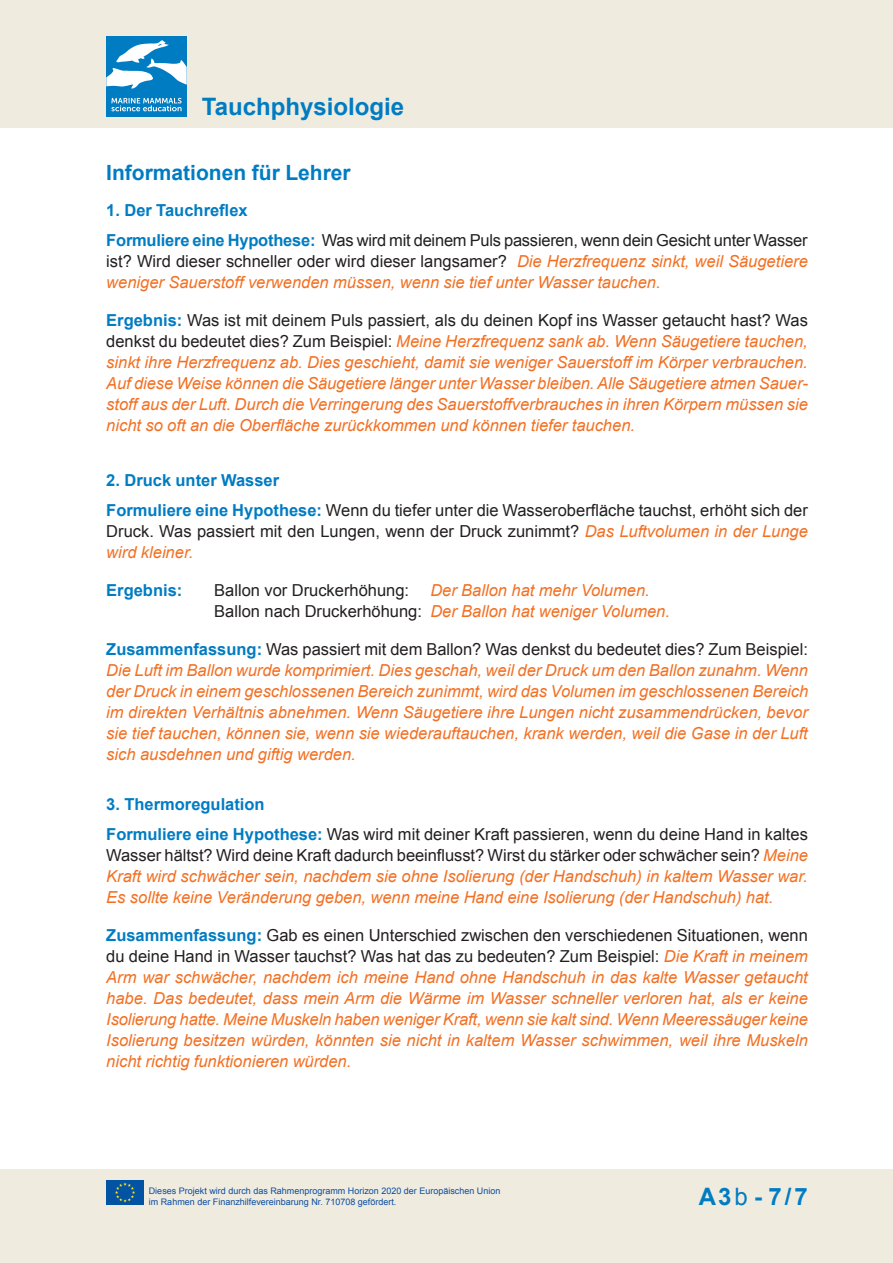
<style>
.page{position:relative;width:893px;height:1263px;background:#fff}
.page>*{position:absolute;margin:0;border:0;box-sizing:border-box;transform-origin:0 0}
.t1{font:700 24px "Arial";color:#007cc3}
.t2{font:700 21px "Arial";color:#007cc3}
.t3{font:italic 16.5px/21px "Arial";color:#f37023;text-align:justify}
.t4{font:16.5px/29.5px "Arial";color:#231f20}
.t5{font:700 16.5px "Arial";color:#007cc3}
.t6{font:9px/10.8px "Arial";color:#0c4ea2}
.s1{font-weight:700;color:#007cc3}
.s2{font-style:normal;color:#231f20}
.s3{font-weight:700;font-style:normal;color:#007cc3}
.s4{font-style:italic;color:#f37023}
.s5{font-weight:400}
</style>
<div class="page">
<div style="left:0;top:0;width:893px;height:128px;background:#efebdf"></div>
<div style="left:106px;top:36px;width:81px;height:81px;background:#007cc3"></div>
<svg style="left:106px;top:40px;width:81px;height:49px"></svg>
<svg style="left:111px;top:98px;width:71px;height:13px"></svg>
<div style="left:0;top:1169px;width:893px;height:94px;background:#efebdf"></div>
<img style="left:106px;top:1180px;width:38px;height:25px">
<h1 class="t1" style="left:202px;top:91px;width:204px">Tauchphysiologie</h1>
<p class="t2" style="left:106px;top:159px;width:246px">Informationen für Lehrer</p>
<p class="t4" style="left:106px;top:196px;width:703px"><span class="s1">1. Der Tauchreflex<br>Formuliere eine Hypothese:</span> Was wird mit deinem Puls passieren, wenn dein Gesicht unter Wasser</p>
<p class="t3" style="left:106px;top:250px;width:703px"><span class="s2">ist? Wird dieser schneller oder wird dieser langsamer?</span> Die Herzfrequenz sinkt, weil Säugetiere weniger Sauerstoff verwenden müssen, wenn sie tief unter Wasser tauchen.</p>
<p class="t3" style="left:106px;top:309px;width:703px"><span class="s3">Ergebnis:</span> <span class="s2">Was ist mit deinem Puls passiert, als du deinen Kopf ins Wasser getaucht hast? Was denkst du bedeutet dies? Zum Beispiel:</span> Meine Herzfrequenz sank ab. Wenn Säugetiere tauchen, sinkt ihre Herzfrequenz ab. Dies geschieht, damit sie weniger Sauerstoff im Körper verbrauchen.<br>Auf diese Weise können die Säugetiere länger unter Wasser bleiben. Alle Säugetiere atmen Sauer&shy;stoff aus der Luft. Durch die Verringerung des Sauerstoffverbrauches in ihren Körpern müssen sie nicht so oft an die Oberfläche zurückkommen und können tiefer tauchen.</p>
<p class="t4" style="left:106px;top:466px;width:703px"><span class="s1">2. Druck unter Wasser<br>Formuliere eine Hypothese:</span> Wenn du tiefer unter die Wasseroberfläche tauchst, erhöht sich der</p>
<p class="t4" style="left:106px;top:520px;width:703px;line-height:21px">Druck. Was passiert mit den Lungen, wenn der Druck zunimmt? <span class="s4">Das Luftvolumen in der Lunge wird kleiner.</span></p>
<p class="t5" style="left:106px;top:579px;width:78px">Ergebnis:</p>
<p class="t4" style="left:214px;top:575px;width:196px">Ballon vor Druckerhöhung:</p>
<p class="t3" style="left:214px;top:580px;width:457px;text-indent:216px">Der Ballon hat mehr Volumen.<br><span class="s2">Ballon nach Druckerhöhung:</span> Der Ballon hat weniger Volumen.</p>
<p class="t3" style="left:106px;top:639px;width:703px"><span class="s3">Zusammenfassung:</span> <span class="s2">Was passiert mit dem Ballon? Was denkst du bedeutet dies? Zum Beispiel:<br></span>Die Luft im Ballon wurde komprimiert. Dies geschah, weil der Druck um den Ballon zunahm. Wenn der Druck in einem geschlossenen Bereich zunimmt, wird das Volumen im geschlossenen Bereich im direkten Verhältnis abnehmen. Wenn Säugetiere ihre Lungen nicht zusammendrücken, bevor sie tief tauchen, können sie, wenn sie wiederauftauchen, krank werden, weil die Gase in der Luft sich ausdehnen und giftig werden.</p>
<p class="t4" style="left:106px;top:790px;width:703px"><span class="s1">3. Thermoregulation<br>Formuliere eine Hypothese:</span> Was wird mit deiner Kraft passieren, wenn du deine Hand in kaltes</p>
<p class="t3" style="left:106px;top:845px;width:703px"><span class="s2">Wasser hältst? Wird deine Kraft dadurch beeinflusst? Wirst du stärker oder schwächer sein?</span> Meine Kraft wird schwächer sein, nachdem sie ohne Isolierung (der Handschuh) in kaltem Wasser war.<br>Es sollte keine Veränderung geben, wenn meine Hand eine Isolierung (der Handschuh) hat.</p>
<p class="t3" style="left:106px;top:925px;width:703px"><span class="s3">Zusammenfassung:</span> <span class="s2">Gab es einen Unterschied zwischen den verschiedenen Situationen, wenn du deine Hand in Wasser tauchst? Was hat das zu bedeuten? Zum Beispiel:</span> Die Kraft in meinem Arm war schwächer, nachdem ich meine Hand ohne Handschuh in das kalte Wasser getaucht habe. Das bedeutet, dass mein Arm die Wärme im Wasser schneller verloren hat, als er keine Isolierung hatte. Meine Muskeln haben weniger Kraft, wenn sie kalt sind. Wenn Meeressäuger keine Isolierung besitzen würden, könnten sie nicht in kaltem Wasser schwimmen, weil ihre Muskeln nicht richtig funktionieren würden.</p>
<p class="t6" style="left:149px;top:1186px;width:353px">Dieses Projekt wird durch das Rahmenprogramm Horizon 2020 der Europäischen Union im Rahmen der Finanzhilfevereinbarung Nr. 710708 gefördert.</p>
<h1 class="t1" style="left:699px;top:1181px;width:111px">A3<span class="s5">b</span> - 7/7</h1>
</div>
